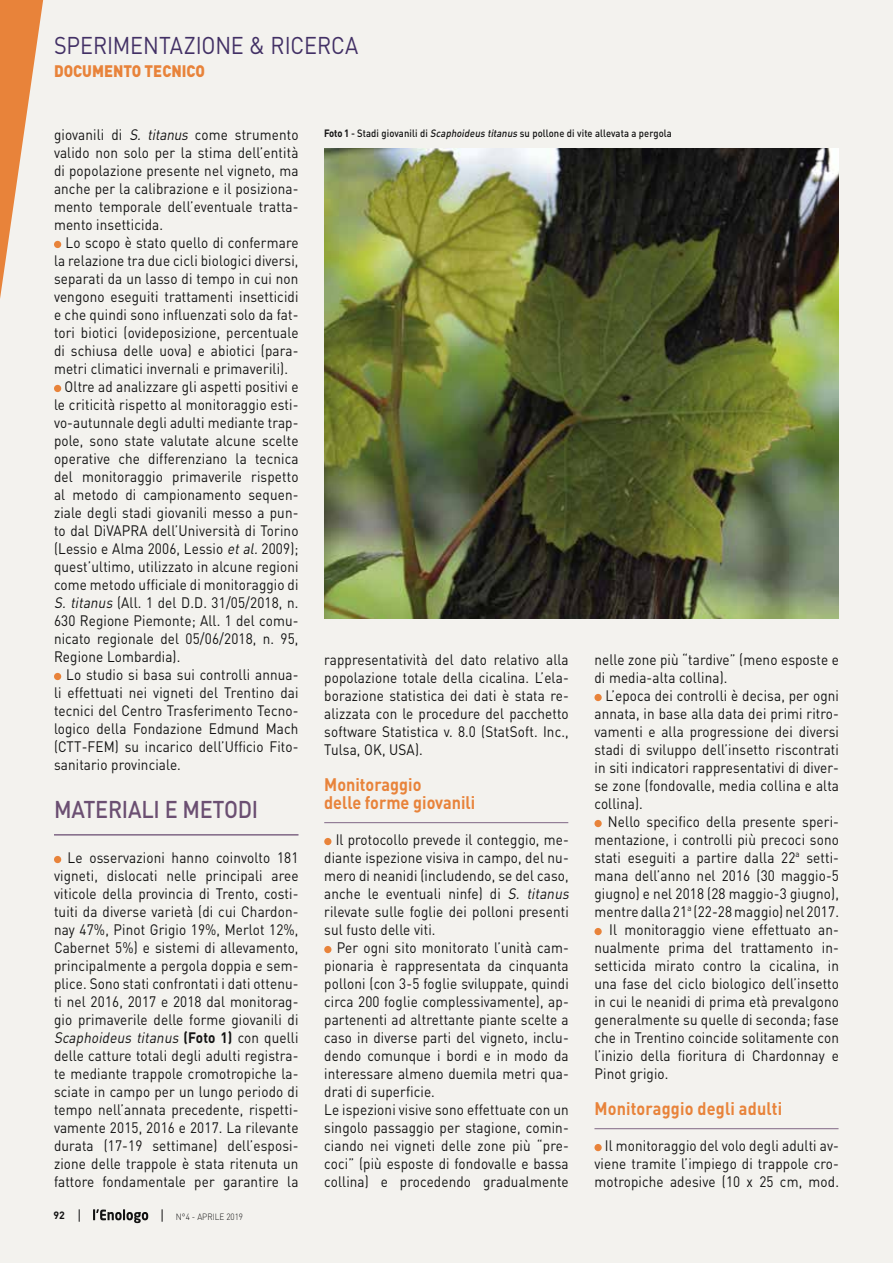
<style>
.page{position:relative;width:893px;height:1263px;background:#f3f2ee}
.page>*{position:absolute;margin:0;border:0;box-sizing:border-box;transform-origin:0 0}
.t1{font:24px "DIN";letter-spacing:-.005em;color:#423065;scale:.9 1}
.t2{font:500 24px "DIN";letter-spacing:-.01em;color:#6b4f72;scale:.9 1}
.t3{font:700 18px/18px "DIN";color:#e8833a;scale:.9 1}
.t4{font:900 16.5px "DIN";color:#e8833a;scale:.9 1}
.t5{font:15px/18px "DIN";letter-spacing:.01em;color:#121212;text-align:justify;scale:.9 1}
.t6{font:500 10.5px "DIN";letter-spacing:.01em;color:#121212;scale:.9 1}
.t7{font:700 10.5px "DIN";color:#121212}
.t8{font:300 9px "DIN";color:#121212;scale:.9 1}
.s1{font-style:italic}
.s2{font-weight:700}
</style>
<div class="page">
<svg style="left:93px;top:1209px;width:55px;height:14px"></svg>
<svg style="left:79px;top:1209px;width:1px;height:13px"></svg>
<svg style="left:162px;top:1209px;width:1px;height:13px"></svg>
<svg style="left:0;top:0;width:44px;height:299px"></svg>
<div style="left:54px;top:241px;width:7px;height:7px;background:#e8833a;border-radius:50%"></div>
<div style="left:54px;top:385px;width:7px;height:7px;background:#e8833a;border-radius:50%"></div>
<div style="left:54px;top:673px;width:7px;height:7px;background:#e8833a;border-radius:50%"></div>
<hr style="left:54px;top:834px;width:244px;height:1px;background:#806785">
<div style="left:54px;top:856px;width:7px;height:7px;background:#e8833a;border-radius:50%"></div>
<hr style="left:324px;top:822px;width:244px;height:1px;background:#806785">
<div style="left:324px;top:838px;width:7px;height:7px;background:#e8833a;border-radius:50%"></div>
<div style="left:324px;top:946px;width:7px;height:7px;background:#e8833a;border-radius:50%"></div>
<div style="left:594px;top:694px;width:8px;height:7px;background:#e8833a;border-radius:50%"></div>
<div style="left:594px;top:820px;width:8px;height:7px;background:#e8833a;border-radius:50%"></div>
<div style="left:594px;top:928px;width:8px;height:7px;background:#e8833a;border-radius:50%"></div>
<hr style="left:594px;top:1128px;width:244px;height:1px;background:#806785">
<div style="left:594px;top:1144px;width:8px;height:7px;background:#e8833a;border-radius:50%"></div>
<img style="left:324px;top:149px;width:515px;height:470px">
<h1 class="t1" style="left:54px;top:30px;width:340px">SPERIMENTAZIONE &amp; RICERCA</h1>
<p class="t4" style="left:54px;top:60px;width:169px">DOCUMENTO TECNICO</p>
<p class="t5" style="left:54px;top:125px;width:273px">giovanili di <span class="s1">S. titanus</span> come strumento valido non solo per la stima dell’entità di popolazione presente nel vigneto, ma anche per la calibrazione e il posiziona&shy;mento temporale dell’eventuale tratta&shy;mento insetticida.</p>
<p class="t5" style="left:66px;top:233px;width:260px">Lo scopo è stato quello di confermare</p>
<p class="t5" style="left:54px;top:251px;width:273px">la relazione tra due cicli biologici diversi,</p>
<p class="t5" style="left:54px;top:269px;width:273px">separati da un lasso di tempo in cui non</p>
<p class="t5" style="left:54px;top:287px;width:273px">vengono eseguiti trattamenti insetticidi</p>
<p class="t5" style="left:54px;top:305px;width:273px">e che quindi sono influenzati solo da fat-</p>
<p class="t5" style="left:54px;top:323px;width:273px">tori biotici (ovideposizione, percentuale</p>
<p class="t5" style="left:54px;top:341px;width:273px">di schiusa delle uova) e abiotici (para-</p>
<p class="t5" style="left:54px;top:359px;width:262px">metri climatici invernali e primaverili).</p>
<p class="t5" style="left:65px;top:377px;width:261px">Oltre ad analizzare gli aspetti positivi e</p>
<p class="t5" style="left:54px;top:395px;width:273px">le criticità rispetto al monitoraggio esti-</p>
<p class="t5" style="left:54px;top:413px;width:273px">vo-autunnale degli adulti mediante trap-</p>
<p class="t5" style="left:54px;top:431px;width:273px">pole, sono state valutate alcune scelte</p>
<p class="t5" style="left:54px;top:449px;width:273px">operative che differenziano la tecnica</p>
<p class="t5" style="left:54px;top:467px;width:273px">del monitoraggio primaverile rispetto</p>
<p class="t5" style="left:54px;top:485px;width:273px">al metodo di campionamento sequen-</p>
<p class="t5" style="left:54px;top:503px;width:273px">ziale degli stadi giovanili messo a pun-</p>
<p class="t5" style="left:54px;top:521px;width:273px">to dal DiVAPRA dell’Università di Torino</p>
<p class="t5" style="left:54px;top:539px;width:273px">(Lessio e Alma 2006, Lessio <span class="s1">etal.</span>2009);</p>
<p class="t5" style="left:54px;top:557px;width:273px">quest’ultimo, utilizzato in alcune regioni</p>
<p class="t5" style="left:54px;top:575px;width:273px">come metodo ufficiale di monitoraggio di</p>
<p class="t5" style="left:54px;top:593px;width:273px"><span class="s1">S. titanus</span> (All. 1 del D.D. 31/05/2018, n.</p>
<p class="t5" style="left:54px;top:611px;width:273px">630 Regione Piemonte; All. 1 del comu-</p>
<p class="t5" style="left:54px;top:629px;width:273px">nicato regionale del 05/06/2018, n. 95,</p>
<p class="t5" style="left:54px;top:647px;width:142px">Regione Lombardia).</p>
<p class="t5" style="left:66px;top:665px;width:260px">Lo studio si basa sui controlli annua-</p>
<p class="t5" style="left:54px;top:683px;width:273px">li effettuati nei vigneti del Trentino dai</p>
<p class="t5" style="left:54px;top:701px;width:273px">tecnici del Centro Trasferimento Tecno-</p>
<p class="t5" style="left:54px;top:719px;width:273px">logico della Fondazione Edmund Mach</p>
<p class="t5" style="left:54px;top:737px;width:273px">(CTT-FEM) su incarico dell’Ufficio Fito-</p>
<p class="t5" style="left:54px;top:755px;width:143px">sanitario provinciale.</p>
<h1 class="t2" style="left:54px;top:794px;width:228px">MATERIALI E METODI</h1>
<p class="t5" style="left:54px;top:848px;width:273px;text-indent:14px">Le osservazioni hanno coinvolto 181 vigneti, dislocati nelle principali aree viticole della provincia di Trento, costi&shy;tuiti da diverse varietà (di cui Chardon&shy;nay 47%, Pinot Grigio 19%, Merlot 12%, Cabernet 5%) e sistemi di allevamento, principalmente a pergola doppia e sem&shy;plice. Sono stati confrontati i dati ottenu&shy;ti nel 2016, 2017 e 2018 dal monitorag&shy;gio primaverile delle forme giovanili di <span class="s1">Scaphoideus titanus</span> <span class="s2">( Fot o 1 )</span> c o n q u e l l i delle catture totali degli adulti registra&shy;te mediante trappole cromotropiche la&shy;sciate in campo per un lungo periodo di tempo nell’annata precedente, rispetti&shy;vamente 2015, 2016 e 2017. La rilevante durata (17-19 settimane) dell’esposi&shy;zione delle trappole è stata ritenuta un fattore fondamentale per garantire la</p>
<p class="t7" style="left:54px;top:1208px;width:13px">92</p>
<p class="t8" style="left:176px;top:1211px;width:76px">N°4 - APRILE 2019</p>
<p class="t6" style="left:324px;top:126px;width:388px"><span class="s2">Foto 1</span> - Stadi giovanili di <span class="s1">Scaphoideus titanus</span> su pollone di vite allevata a pergola</p>
<p class="t5" style="left:324px;top:650px;width:273px">rappresentatività del dato relativo alla popolazione totale della cicalina. L’ela&shy;borazione statistica dei dati è stata re&shy;alizzata con le procedure del pacchetto software Statistica v. 8.0 (StatSoft. Inc., Tulsa, OK, USA).</p>
<p class="t3" style="left:324px;top:775px;width:169px">Monitoraggio<br>delle forme giovanili</p>
<p class="t5" style="left:324px;top:830px;width:277px;text-align:left;text-indent:11px">Il protocollo prevede il conteggio, me&shy;diante ispezione visiva in campo, del nu&shy;mero di neanidi (includendo, se del caso, anche le eventuali ninfe) di <span class="s1">S. titanus </span>rilevate sulle foglie dei polloni presenti sul fusto delle viti.</p>
<p class="t5" style="left:324px;top:938px;width:273px;text-align:left;text-indent:13px">Per ogni sito monitorato l’unità cam&shy;pionaria è rappresentata da cinquanta polloni (con 3-5 foglie sviluppate, quindi circa 200 foglie complessivamente), ap&shy;partenenti ad altrettante piante scelte a caso in diverse parti del vigneto, inclu&shy;dendo comunque i bordi e in modo da interessare almeno duemila metri qua&shy;drati di superficie.<br>Le ispezioni visive sono effettuate con un singolo passaggio per stagione, comin&shy;ciando nei vigneti delle zone più “pre&shy;coci” (più esposte di fondovalle e bassa collina) e procedendo gradualmente</p>
<p class="t5" style="left:594px;top:650px;width:273px">nelle zone più “tardive” (meno esposte e di media-alta collina).</p>
<p class="t5" style="left:594px;top:686px;width:273px;text-indent:11px">L’epoca dei controlli è decisa, per ogni annata, in base alla data dei primi ritro&shy;vamenti e alla progressione dei diversi stadi di sviluppo dell’insetto riscontrati in siti indicatori rappresentativi di diver&shy;se zone (fondovalle, media collina e alta collina).</p>
<p class="t5" style="left:608px;top:812px;width:258px">Nello specifico della presente speri-</p>
<p class="t5" style="left:594px;top:830px;width:273px">mentazione, i controlli più precoci sono</p>
<p class="t5" style="left:594px;top:848px;width:273px">stati eseguiti a partire dalla 22<sup>a</sup> setti-</p>
<p class="t5" style="left:594px;top:866px;width:273px">mana dell’anno nel 2016 (30 maggio-5</p>
<p class="t5" style="left:594px;top:884px;width:273px">giugno) e nel 2018 (28 maggio-3 giugno),</p>
<p class="t5" style="left:594px;top:902px;width:273px">mentre dalla 21<sup>a</sup> (22-28 maggio) nel 2017.</p>
<p class="t5" style="left:609px;top:920px;width:257px">Il monitoraggio viene effettuato an-</p>
<p class="t5" style="left:594px;top:938px;width:273px">nualmente prima del trattamento in-</p>
<p class="t5" style="left:594px;top:956px;width:273px">setticida mirato contro la cicalina, in</p>
<p class="t5" style="left:594px;top:974px;width:273px">una fase del ciclo biologico dell’insetto</p>
<p class="t5" style="left:594px;top:992px;width:273px">in cui le neanidi di prima età prevalgono</p>
<p class="t5" style="left:594px;top:1010px;width:273px">generalmente su quelle di seconda; fase</p>
<p class="t5" style="left:594px;top:1028px;width:273px">che in Trentino coincide solitamente con</p>
<p class="t5" style="left:594px;top:1046px;width:273px">l’inizio della fioritura di Chardonnay e</p>
<p class="t5" style="left:594px;top:1064px;width:84px">Pinot grigio.</p>
<p class="t3" style="left:594px;top:1099px;width:210px">Monitoraggio degli adulti</p>
<p class="t5" style="left:594px;top:1136px;width:273px;text-indent:10px">Il monitoraggio del volo degli adulti av&shy;viene tramite l’impiego di trappole cro&shy;motropiche adesive (10 x 25 cm, mod.</p>
</div>
